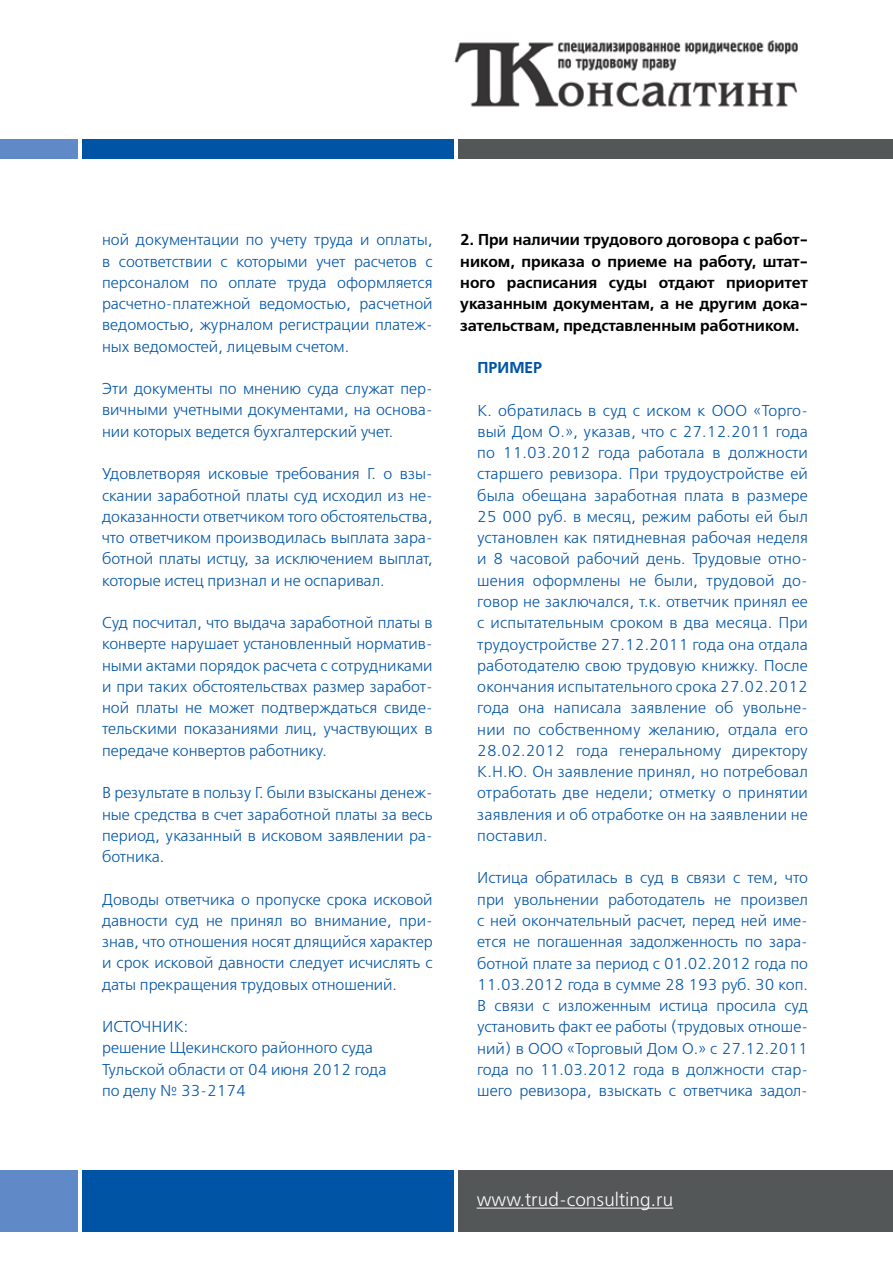
<style>
.page{position:relative;width:893px;height:1263px;background:#fff}
.page>*{position:absolute;margin:0;border:0;box-sizing:border-box;transform-origin:0 0}
.t1{font:18.75px "Free Set C";color:#fff}
.t2{font:15.75px/21.3px "Free Set C";color:#0054a6;text-align:justify}
.t3{font:700 15.75px/21.3px "Free Set C";color:#000;text-align:justify}
.t4{font:700 15.75px "Free Set C";color:#0054a6}
</style>
<div class="page">
<img style="left:454px;top:40px;width:344px;height:67px">
<div style="left:0;top:139px;width:78px;height:20px;background:#5f89c7"></div>
<div style="left:83px;top:139px;width:371px;height:20px;background:#0054a6"></div>
<div style="left:458px;top:139px;width:435px;height:20px;background:#545757"></div>
<div style="left:0;top:1170px;width:78px;height:62px;background:#5f89c7"></div>
<div style="left:83px;top:1170px;width:371px;height:62px;background:#0054a6"></div>
<div style="left:458px;top:1170px;width:435px;height:62px;background:#545757"></div>
<hr style="left:477px;top:1207px;width:196px;height:1px;background:#fff">
<p class="t2" style="left:102px;top:230px;width:332px">ной документации по учету труда и оплаты, в соответствии с которыми учет расчетов с персоналом по оплате труда оформляется расчетно-платежной ведомостью, расчетной ведомостью, журналом регистрации платеж&shy;ных ведомостей, лицевым счетом.</p>
<p class="t2" style="left:102px;top:378px;width:332px">Эти документы по мнению суда служат пер&shy;вичными учетными документами, на основа&shy;нии которых ведется бухгалтерский учет.</p>
<p class="t2" style="left:102px;top:463px;width:332px">Удовлетворяя исковые требования Г. о взы&shy;скании заработной платы суд исходил из не&shy;доказанности ответчиком того обстоятельства, что ответчиком производилась выплата зара&shy;ботной платы истцу, за исключением выплат, которые истец признал и не оспаривал.</p>
<p class="t2" style="left:102px;top:612px;width:332px">Суд посчитал, что выдача заработной платы в конверте нарушает установленный норматив&shy;ными актами порядок расчета с сотрудниками и при таких обстоятельствах размер заработ&shy;ной платы не может подтверждаться свиде&shy;тельскими показаниями лиц, участвующих в передаче конвертов работнику.</p>
<p class="t2" style="left:102px;top:782px;width:332px">В результате в пользу Г. были взысканы денеж&shy;ные средства в счет заработной платы за весь период, указанный в исковом заявлении ра&shy;ботника.</p>
<p class="t2" style="left:102px;top:889px;width:332px">Доводы ответчика о пропуске срока исковой давности суд не принял во внимание, при&shy;знав, что отношения носят длящийся характер и срок исковой давности следует исчислять с даты прекращения трудовых отношений.</p>
<p class="t2" style="left:102px;top:1016px;width:286px;text-align:left">Источник:<br>решение Щекинского районного суда<br>Тульской области от 04 июня 2012 года по делу № 33-2174</p>
<p class="t3" style="left:460px;top:230px;width:349px">2. При наличии трудового договора с работ&shy;ником, приказа о приеме на работу, штат&shy;ного расписания суды отдают приоритет указанным документам, а не другим дока&shy;зательствам, представленным работником.</p>
<p class="t4" style="left:477px;top:358px;width:66px">ПРИМЕР</p>
<p class="t2" style="left:477px;top:400px;width:247px">К. обратилась в суд с иском к ООО</p>
<p class="t2" style="left:477px;top:400px;width:332px;text-indent:276px">«Торго&shy;вый Дом О.», указав, что с 27.12.2011 года по 11.03.2012 года работала в должности старшего ревизора. П ри трудоустройстве ей была обещана заработная плата в размере 25 000 руб. в месяц, режим работы ей был установлен как пятидневная рабочая неделя и 8 часовой рабочий день. Трудовые отно&shy;шения оформлены не были, трудовой до&shy;говор не заключался, т.к. ответчик принял ее с испытательным сроком в два месяца. П ри трудоустройстве 27.12.2011 года она отдала работодателю свою трудовую книжку. П осле окончания испытательного срока 27.02.2012 года она написала заявление об увольне&shy;нии по собственному желанию, отдала его 28.02.2012 года генеральному директору К.Н .Ю. Он заявление принял, но потребовал отработать две недели; отметку о принятии заявления и об отработке он на заявлении не поставил.</p>
<p class="t2" style="left:477px;top:868px;width:332px">И стица обратилась в суд в связи с тем, что при увольнении работодатель не произвел с ней окончательный расчет, перед ней име&shy;ется не погашенная задолженность по зара&shy;ботной плате за период с 01.02.2012 года по 11.03.2012 года в сумме 28 193 руб. 30 коп.<br>В связи с изложенным истица просила суд установить факт ее работы (трудовых отноше&shy;ний) в ООО</p>
<p class="t2" style="left:477px;top:1038px;width:332px;text-indent:90px">«Торговый Дом О.» с 27.12.2011 года по 11.03.2012 года в должности стар&shy;шего ревизора, взыскать с ответчика задол-</p>
<p class="t1" style="left:477px;top:1189px;width:198px">www.trud-consulting.ru</p>
</div>
